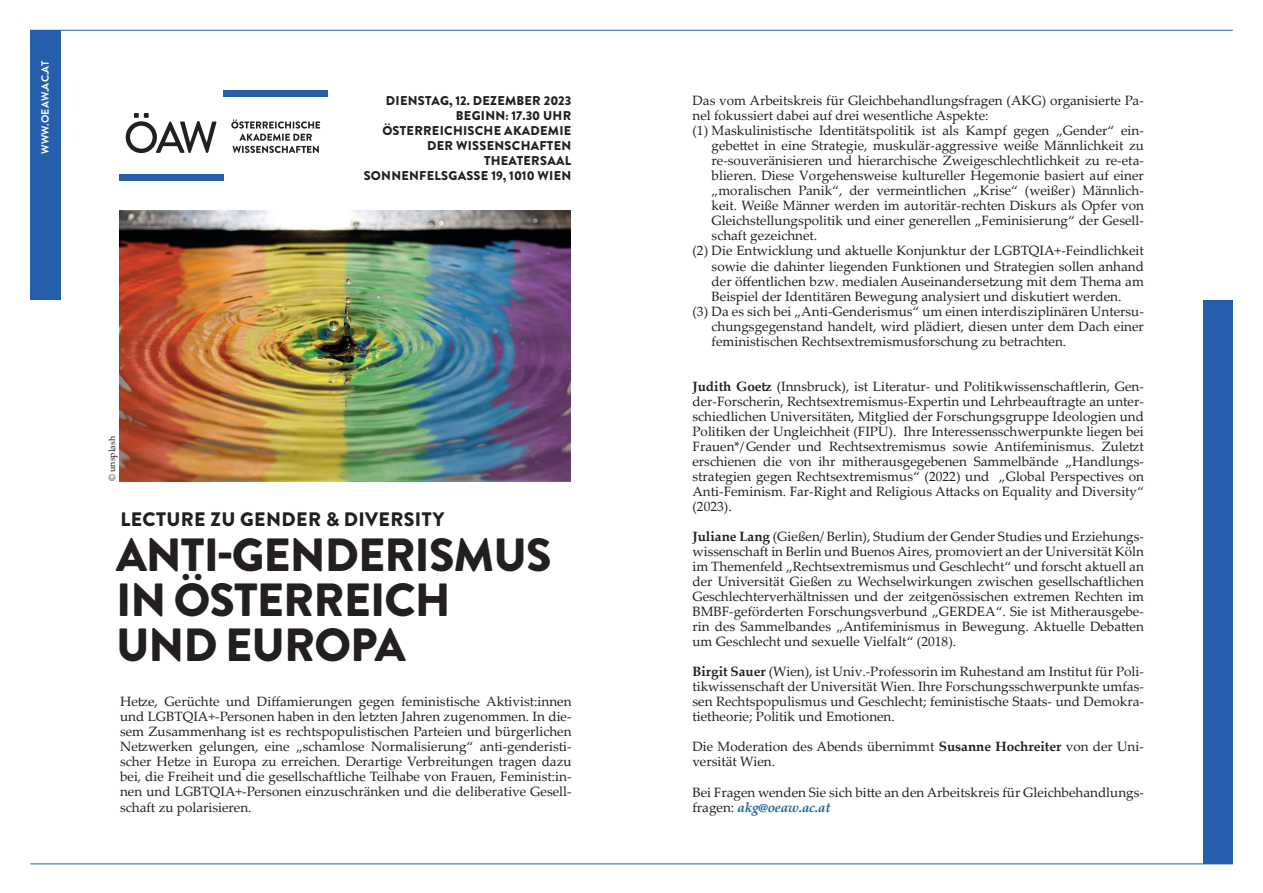
<style>
.page{position:relative;width:1263px;height:893px;background:#fff}
.page>*{position:absolute;margin:0;border:0;box-sizing:border-box;transform-origin:0 0}
.t1{font:900 46.5px/45.2px "Brandon Grotesque";letter-spacing:-.02em;color:#231f20}
.t2{font:900 19.5px "Brandon Grotesque";letter-spacing:.02em;color:#231f20}
.t3{font:13.5px/15px "Palatino Linotype";color:#231f20;text-align:justify}
.t4{font:900 12.75px/15px "Brandon Grotesque";letter-spacing:.02em;color:#231f20;text-align:right}
.t5{font:700 10.5px "Brandon Grotesque";letter-spacing:.02em;color:#fff}
.t6{font:9px "Palatino Linotype";color:#231f20}
.s1{font-weight:700}
.s2{font-weight:700;font-style:italic;color:#175d9e}
</style>
<div class="page">
<div style="left:30px;top:30px;width:30px;height:270px;background:#275eac"></div>
<hr style="left:30px;top:30px;width:1203px;height:1px;background:#275eac">
<div style="left:1203px;top:300px;width:30px;height:564px;background:#275eac"></div>
<hr style="left:30px;top:864px;width:1203px;height:1px;background:#275eac">
<img style="left:120px;top:210px;width:451px;height:271px">
<div style="left:119px;top:174px;width:104px;height:7px;background:#275eac"></div>
<div style="left:223px;top:90px;width:105px;height:7px;background:#275eac"></div>
<svg style="left:126px;top:113px;width:91px;height:40px"></svg>
<svg style="left:231px;top:119px;width:89px;height:34px"></svg>
<p class="t5" style="left:38px;top:154px;width:95px;rotate:-90deg">WWW.OEAW.AC.AT</p>
<p class="t4" style="left:364px;top:93px;width:209px">DIENSTAG, 12. DEZEMBER 2023<br>BEGINN: 17.30 UHR<br>ÖSTERREICHISCHE AKADEMIE<br>DER WISSENSCHAFTEN<br>THEATERSAAL<br>SONNENFELSGASSE 19, 1010 WIEN</p>
<p class="t6" style="left:106px;top:481px;width:47px;rotate:-90deg">© unsplash</p>
<h2 class="t2" style="left:120px;top:506px;width:325px">LECTURE ZU GENDER &amp; DIVERSITY</h2>
<h1 class="t1" style="left:116px;top:533px;width:437px">ANTI-GENDERISMUS<br>IN ÖSTERREICH<br>UND EUROPA</h1>
<p class="t3" style="left:120px;top:694px;width:453px">Hetze, Gerüchte und Diffamierungen gegen feministische Aktivist:innen und LGBTQIA+-Personen haben in den letzten Jahren zugenommen. In die&shy;sem Zusammenhang ist es rechtspopulistischen Parteien und bürgerlichen Netzwerken gelungen, eine „schamlose Normalisierung“ anti-genderisti&shy;scher Hetze in Europa zu erreichen. Derartige Verbreitungen tragen dazu bei, die Freiheit und die gesellschaftliche Teilhabe von Frauen, Feminist:in&shy;nen und LGBTQIA+-Personen einzuschränken und die deliberative Gesell&shy;schaft zu polarisieren.</p>
<p class="t3" style="left:692px;top:93px;width:453px">Das vom Arbeitskreis für Gleichbehandlungsfragen (AKG) organisierte Pa-</p>
<p class="t3" style="left:692px;top:108px;width:297px">nel fokussiert dabei auf drei wesentliche Aspekte:</p>
<p class="t3" style="left:692px;top:123px;width:453px">(1) Maskulinistische Identitätspolitik ist als Kampf gegen „Gender“ ein-</p>
<p class="t3" style="left:712px;top:138px;width:434px">gebettet in eine Strategie, muskulär-aggressive weiße Männlichkeit zu</p>
<p class="t3" style="left:712px;top:153px;width:434px">re-souveränisieren und hierarchische Zweigeschlechtlichkeit zu re-eta-</p>
<p class="t3" style="left:712px;top:168px;width:434px">blieren. Diese Vorgehensweise kultureller Hegemonie basiert auf einer</p>
<p class="t3" style="left:712px;top:183px;width:434px">„moralischen Panik“, der vermeintlichen „Krise“ (weißer) Männlich-</p>
<p class="t3" style="left:712px;top:198px;width:434px">keit. Weiße Männer werden im autoritär-rechten Diskurs als Opfer von</p>
<p class="t3" style="left:712px;top:213px;width:434px">Gleichstellungspolitik und einer generellen „Feminisierung“ der Gesell-</p>
<p class="t3" style="left:712px;top:228px;width:107px">schaft gezeichnet.</p>
<p class="t3" style="left:692px;top:243px;width:453px">(2) Die Entwicklung und aktuelle Konjunktur der LGBTQIA+-Feindlichkeit</p>
<p class="t3" style="left:712px;top:258px;width:434px">sowie die dahinter liegenden Funktionen und Strategien sollen anhand</p>
<p class="t3" style="left:712px;top:273px;width:434px">der öffentlichen bzw. medialen Auseinandersetzung mit dem Thema am</p>
<p class="t3" style="left:712px;top:288px;width:411px">Beispiel der Identitären Bewegung analysiert und diskutiert werden.</p>
<p class="t3" style="left:692px;top:303px;width:453px">(3) Da es sich bei „Anti-Genderismus“ um einen interdisziplinären Untersu-</p>
<p class="t3" style="left:712px;top:318px;width:434px">chungsgegenstand handelt, wird plädiert, diesen unter dem Dach einer</p>
<p class="t3" style="left:712px;top:333px;width:356px">feministischen Rechtsextremismusforschung zu betrachten.</p>
<p class="t3" style="left:692px;top:378px;width:453px"><span class="s1">Judith Goetz</span> (Innsbruck), ist Literatur- und Politikwissenschaftlerin, Gen&shy;der-Forscherin, Rechtsextremismus-Expertin und Lehrbeauftragte an unter&shy;schiedlichen Universitäten, Mitglied der Forschungsgruppe Ideologien und Politiken der Ungleichheit (FIPU). Ihre Interessensschwerpunkte liegen bei Frauen*/ Gender und Rechtsextremismus sowie Antifeminismus. Zuletzt erschienen die von ihr mitherausgegebenen Sammelbände „Handlungs&shy;strategien gegen Rechtsextremismus“ (2022) und „Global Perspectives on Anti-Feminism. Far-Right and Religious Attacks on Equality and Diversity“ (2023).</p>
<p class="t3" style="left:692px;top:528px;width:453px"><span class="s1">Juliane Lang</span> (Gießen/ Berlin), Studium der Gender Studies und Erziehungs&shy;wissenschaft in Berlin und Buenos Aires, promoviert an der Universität Köln im Themenfeld „Rechtsextremismus und Geschlecht“ und forscht aktuell an der Universität Gießen zu Wechselwirkungen zwischen gesellschaftlichen Geschlechterverhältnissen und der zeitgenössischen extremen Rechten im BMBF-geförderten Forschungsverbund „GERDEA“. Sie ist Mitherausgebe&shy;rin des Sammelbandes „Antifeminismus in Bewegung. Aktuelle Debatten um Geschlecht und sexuelle Vielfalt“ (2018).</p>
<p class="t3" style="left:692px;top:664px;width:453px"><span class="s1">Birgit Sauer</span> (Wien), ist Univ.-Professorin im Ruhestand am Institut für Poli&shy;tikwissenschaft der Universität Wien. Ihre Forschungsschwerpunkte umfas&shy;sen Rechtspopulismus und Geschlecht; feministische Staats- und Demokra&shy;tietheorie; Politik und Emotionen.</p>
<p class="t3" style="left:692px;top:739px;width:453px">Die Moderation des Abends übernimmt <span class="s1">Susanne Hochreiter</span> von der Uni&shy;versität Wien.</p>
<p class="t3" style="left:692px;top:784px;width:453px">Bei Fragen wenden Sie sich bitte an den Arbeitskreis für Gleichbehandlungs&shy;fragen: <span class="s2">akg@oeaw.ac.at</span></p>
</div>
